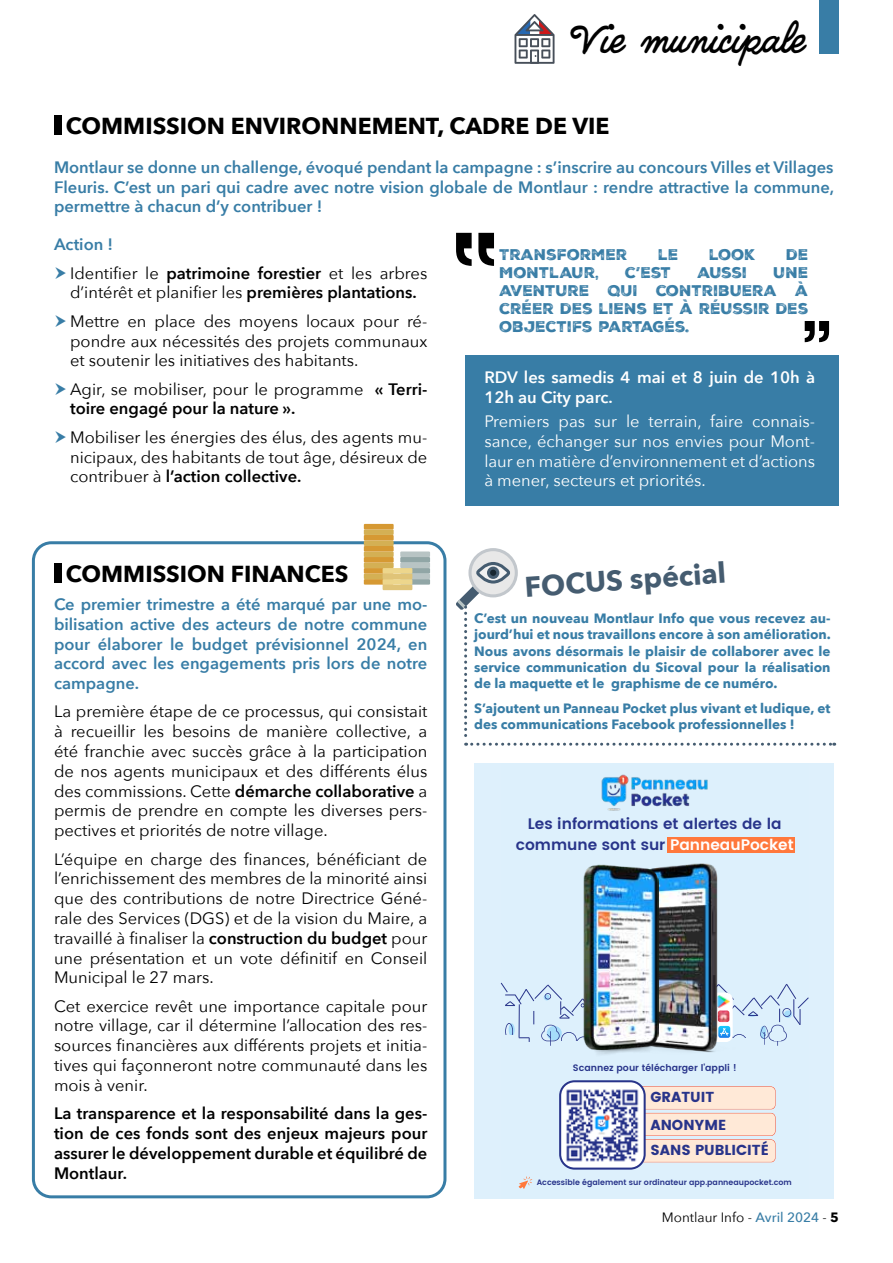
<style>
.page{position:relative;width:893px;height:1263px;background:#fff}
.page>*{position:absolute;margin:0;border:0;box-sizing:border-box;transform-origin:0 0}
.t1{font:34.65px "Quimby Gubernatorial";color:#000}
.t2{font:700 28.5px "Avenir Next";color:#455c70}
.t3{font:700 23.1px "Avenir Next";color:#000}
.t4{font:16.5px/19.8px "Avenir Next";color:#000}
.t5{font:600 16.5px/19.8px "Avenir Next";color:#387da6;text-align:justify}
.t6{font:16.5px/19.8px "Avenir Next";color:#fff;text-align:justify}
.t7{font:600 16.5px/19.8px "Avenir Next";color:#000;text-align:justify}
.t8{font:600 16.5px/19.8px "Avenir Next";color:#fff}
.t9{font:600 15.3px/21.3px "Poppins";color:#28348a;text-align:center}
.t10{font:15px/18px "Nexa Rust Sans Black 2";color:#387da6;text-align:justify}
.t11{font:14.55px "Poppins";color:#28348a}
.t12{font:14.4px "Poppins";color:#28348a}
.t13{font:700 13.5px/16.2px "Avenir Next";color:#387da6;text-align:justify}
.t14{font:13.5px "Avenir Next";color:#000}
.t15{font:600 9.3px "Poppins";color:#28348a}
.t16{font:600 7.8px "Poppins";color:#28348a}
.s1{font-weight:600;color:#387da6}
.s2{font-weight:600}
.s3{color:#fff}
.s4{font-weight:500;color:#387da6}
.s5{font-weight:700}
</style>
<div class="page">
<div style="left:819px;top:0;width:20px;height:54px;background:#387da6"></div>
<svg style="left:514px;top:14px;width:41px;height:50px"></svg>
<div style="left:466px;top:355px;width:373px;height:151px;background:#387da6"></div>
<div style="left:32px;top:541px;width:414px;height:657px;border:3px solid #387da6;border-radius:18px"></div>
<div style="left:54px;top:115px;width:7px;height:20px;background:#000"></div>
<div style="left:364px;top:579px;width:30px;height:6px;background:#d69933"></div>
<div style="left:364px;top:574px;width:30px;height:5px;background:#d4b054"></div>
<div style="left:364px;top:568px;width:30px;height:6px;background:#d69933"></div>
<div style="left:364px;top:562px;width:30px;height:6px;background:#d4b054"></div>
<div style="left:364px;top:557px;width:30px;height:5px;background:#d69933"></div>
<div style="left:364px;top:551px;width:30px;height:6px;background:#d4b054"></div>
<div style="left:364px;top:546px;width:30px;height:5px;background:#d69933"></div>
<div style="left:364px;top:540px;width:30px;height:6px;background:#d4b054"></div>
<div style="left:364px;top:535px;width:30px;height:5px;background:#d69933"></div>
<div style="left:364px;top:529px;width:30px;height:6px;background:#d4b054"></div>
<div style="left:364px;top:524px;width:30px;height:5px;background:#d69933"></div>
<div style="left:400px;top:579px;width:30px;height:6px;background:#91a6a6"></div>
<div style="left:400px;top:574px;width:30px;height:5px;background:#b8c4c4"></div>
<div style="left:400px;top:568px;width:30px;height:6px;background:#91a6a6"></div>
<div style="left:400px;top:562px;width:30px;height:6px;background:#b8c4c4"></div>
<div style="left:400px;top:557px;width:30px;height:5px;background:#91a6a6"></div>
<div style="left:400px;top:551px;width:30px;height:6px;background:#b8c4c4"></div>
<div style="left:383px;top:585px;width:29px;height:5px;background:#e0c478"></div>
<div style="left:383px;top:579px;width:29px;height:6px;background:#edd68c"></div>
<div style="left:383px;top:574px;width:29px;height:5px;background:#e0c478"></div>
<div style="left:383px;top:568px;width:29px;height:6px;background:#edd68c"></div>
<svg style="left:805px;top:321px;width:24px;height:21px"></svg>
<svg style="left:456px;top:233px;width:16px;height:33px"></svg>
<svg style="left:478px;top:233px;width:16px;height:33px"></svg>
<div style="left:474px;top:763px;width:360px;height:435px;background:#def0fc"></div>
<img style="left:601px;top:774px;width:107px;height:37px">
<div style="left:667px;top:837px;width:128px;height:16px;background:#ff783c"></div>
<svg style="left:500px;top:976px;width:309px;height:70px"></svg>
<img style="left:658px;top:863px;width:81px;height:190px">
<img style="left:584px;top:864px;width:74px;height:185px">
<svg style="left:559px;top:1080px;width:216px;height:89px;background:#d4cdd5"></svg>
<img style="left:593px;top:1045px;width:62px;height:9px">
<svg style="left:519px;top:1176px;width:13px;height:13px"></svg>
<div style="left:54px;top:563px;width:7px;height:20px;background:#000"></div>
<svg style="left:456px;top:548px;width:379px;height:198px"></svg>
<h1 class="t1" style="left:570px;top:20px;width:235px">Vie municipale</h1>
<h3 class="t3" style="left:66px;top:106px;width:545px">COMMISSION ENVIRONNEMENT, CADRE DE VIE</h3>
<p class="t5" style="left:54px;top:157px;width:782px">Montlaur se donne un challenge, évoqué pendant la campagne : s’inscrire au concours Villes et Villages Fleuris. C’est un pari qui cadre avec notre vision globale de Montlaur : rendre attractive la commune, permettre à chacun d’y contribuer !</p>
<p class="t4" style="left:70px;top:230px;width:359px;line-height:28.3px;text-indent:-16px"><span class="s1">Action !<br></span>Identifier le <span class="s2">patrimoine forestier</span> et les arbres</p>
<p class="t4" style="left:70px;top:278px;width:359px;line-height:28.3px">d’intérêt et planifier les <span class="s2">premières plantations.<br></span>Mettre en place des moyens locaux pour ré-</p>
<p class="t4" style="left:70px;top:330px;width:359px">pondre aux nécessités des projets communaux et soutenir les initiatives des habitants.</p>
<p class="t4" style="left:70px;top:378px;width:359px">Agir, se mobiliser, pour le programme <span class="s2">« Terri&shy;toire engagé pour la nature ».</span></p>
<p class="t4" style="left:70px;top:426px;width:359px;text-align:justify">Mobiliser les énergies des élus, des agents mu&shy;nicipaux, des habitants de tout âge, désireux de contribuer à <span class="s2">l’action collective.</span></p>
<h3 class="t3" style="left:66px;top:553px;width:284px">COMMISSION FINANCES</h3>
<p class="t5" style="left:54px;top:594px;width:375px">Ce premier trimestre a été marqué par une mo&shy;bilisation active des acteurs de notre commune pour élaborer le budget prévisionnel 2024, en accord avec les engagements pris lors de notre campagne.</p>
<p class="t4" style="left:54px;top:701px;width:375px;text-align:justify">La première étape de ce processus, qui consistait à recueillir les besoins de manière collective, a été franchie avec succès grâce à la participation de nos agents municipaux et des différents élus des commissions. Cette <span class="s2">démarche collaborative</span> a permis de prendre en compte les diverses pers&shy;pectives et priorités de notre village.</p>
<p class="t4" style="left:54px;top:848px;width:375px;text-align:justify">L’équipe en charge des finances, bénéficiant de l’enrichissement des membres de la minorité ainsi que des contributions de notre Directrice Géné&shy;rale des Services (DGS) et de la vision du Maire, a travaillé à finaliser la <span class="s2">construction du budget</span> pour une présentation et un vote définitif en Conseil Municipal le 27 mars.</p>
<p class="t4" style="left:54px;top:995px;width:375px;text-align:justify">Cet exercice revêt une importance capitale pour notre village, car il détermine l’allocation des res&shy;sources financières aux différents projets et initia&shy;tives qui façonneront notre communauté dans les mois à venir.</p>
<p class="t7" style="left:54px;top:1103px;width:375px">La transparence et la responsabilité dans la ges&shy;tion de ces fonds sont des enjeux majeurs pour assurer le développement durable et équilibré de Montlaur.</p>
<p class="t10" style="left:499px;top:245px;width:130px">TRANSFORMER</p>
<p class="t10" style="left:658px;top:245px;width:22px">LE</p>
<p class="t10" style="left:709px;top:245px;width:48px">LOOK</p>
<p class="t10" style="left:786px;top:245px;width:24px">DE</p>
<p class="t10" style="left:499px;top:263px;width:101px">MONTLAUR,</p>
<p class="t10" style="left:625px;top:263px;width:47px">C’EST</p>
<p class="t10" style="left:697px;top:263px;width:51px">AUSSI</p>
<p class="t10" style="left:499px;top:263px;width:310px;text-indent:274px">UNE AVENTURE QUI CONTRIBUERA À CRÉER DES LIENS ET À RÉUSSIR DES OBJECTIFS PARTAGÉS.</p>
<p class="t8" style="left:484px;top:367px;width:332px">RDV les samedis 4 mai et 8 juin de 10h à<br>12h au City parc.</p>
<p class="t6" style="left:484px;top:411px;width:332px">Premiers pas sur le terrain, faire connais&shy;sance, échanger sur nos envies pour Mont&shy;laur en matière d’environnement et d’actions à mener, secteurs et priorités.</p>
<h2 class="t2" style="left:523px;top:562px;width:203px;rotate:-4deg">FOCUS spécial</h2>
<p class="t13" style="left:474px;top:610px;width:358px">C’est un nouveau Montlaur Info que vous recevez au&shy;jourd’hui et nous travaillons encore à son amélioration.<br>Nous avons désormais le plaisir de collaborer avec le service communication du Sicoval pour la réalisation de la maquette et le graphisme de ce numéro.</p>
<p class="t13" style="left:474px;top:700px;width:358px">S’ajoutent un Panneau Pocket plus vivant et ludique, et des communications Facebook professionnelles !</p>
<p class="t9" style="left:516px;top:814px;width:279px">Les informations et alertes de la commune sont sur <span class="s3">PanneauPocket</span></p>
<p class="t15" style="left:573px;top:1061px;width:165px">Scannez pour télécharger l'appli !</p>
<p class="t12" style="left:650px;top:1089px;width:65px">GRATUIT</p>
<p class="t12" style="left:650px;top:1116px;width:78px">ANONYME</p>
<p class="t11" style="left:650px;top:1141px;width:120px">SANS PUBLICITÉ</p>
<p class="t16" style="left:537px;top:1176px;width:257px">Accessible également sur ordinateur app.panneaupocket.com</p>
<p class="t14" style="left:662px;top:1206px;width:179px">Montlaur Info - <span class="s4">Avril 2024</span> - <span class="s5">5</span></p>
</div>
